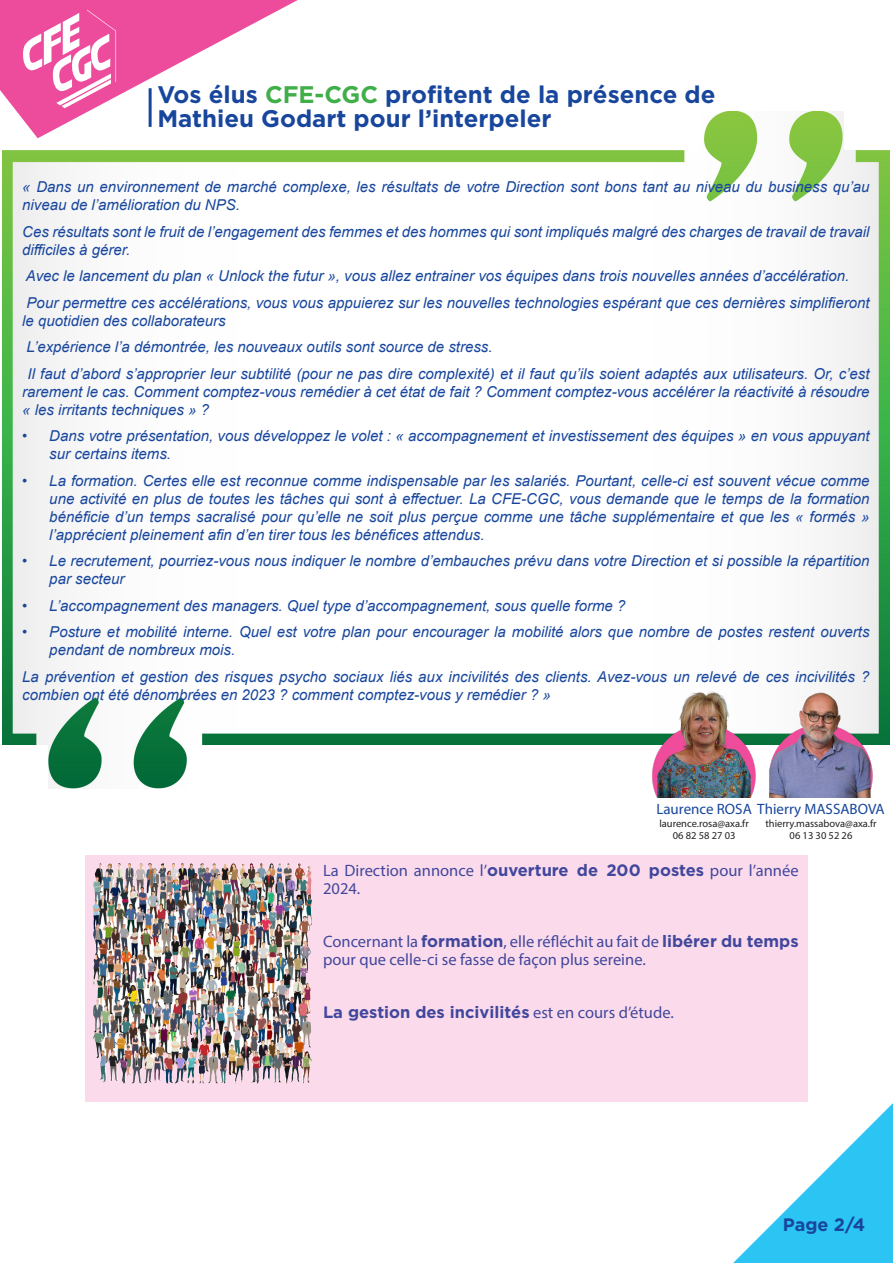
<style>
.page{position:relative;width:893px;height:1263px;background:#fff}
.page>*{position:absolute;margin:0;border:0;box-sizing:border-box;transform-origin:0 0}
.t1{font:700 24px/24px "Gotham";color:#18469d}
.t2{font:700 18px "Gotham";color:#18469d}
.t3{font:16.5px/18px "Myriad Pro";color:#18469d}
.t4{font:700 16.5px "Gotham";color:#18469d}
.t5{font:italic 15px/18px "Arial";color:#18469d}
.t6{font:15px "Myriad Pro";color:#18469d}
.t7{font:10.5px "Myriad Pro";color:#231f20}
.s1{color:#40ae49}
.s2{font-family:"Gotham";font-weight:700}
.s3{font-family:"Myriad Pro";font-weight:400}
</style>
<div class="page">
<svg style="left:733px;top:1103px;width:160px;height:160px"></svg>
<img style="left:2px;top:112px;width:888px;height:677px">
<div style="left:189px;top:745px;width:704px;height:53px;background:#fff"></div>
<div style="left:0;top:74px;width:701px;height:76px;background:#fff"></div>
<div style="left:0;top:745px;width:48px;height:53px;background:#fff"></div>
<div style="left:844px;top:77px;width:49px;height:73px;background:#fff"></div>
<svg style="left:0;top:0;width:298px;height:138px"></svg>
<hr style="left:149px;top:88px;width:3px;height:39px;background:#18469d">
<img style="left:651px;top:691px;width:106px;height:106px">
<img style="left:768px;top:691px;width:106px;height:106px">
<img style="left:85px;top:855px;width:723px;height:246px">
<img style="left:274px;top:863px;width:14px;height:38px">
<p class="t1" style="left:157px;top:82px;width:560px">Vos élus <span class="s1">CFE-CGC</span> profitent de la présence de<br>Mathieu Godart pour l’interpeler</p>
<p class="t5" style="left:22px;top:178px;width:849px">« Dans un environnement de marché complexe, les résultats de votre Direction sont bons tant au niveau du business qu’au niveau de l’amélioration du NPS.</p>
<p class="t5" style="left:22px;top:223px;width:849px">Ces résultats sont le fruit de l’engagement des femmes et des hommes qui sont impliqués malgré des charges de travail de travail difficiles à gérer.</p>
<p class="t5" style="left:26px;top:267px;width:825px">Avec le lancement du plan « Unlock the futur », vous allez entrainer vos équipes dans trois nouvelles années d’accélération.</p>
<p class="t5" style="left:22px;top:294px;width:849px">Pour permettre ces accélérations, vous vous appuierez sur les nouvelles technologies espérant que ces dernières simplifieront le quotidien des collaborateurs</p>
<p class="t5" style="left:26px;top:338px;width:468px">L’expérience l’a démontrée, les nouveaux outils sont source de stress.</p>
<p class="t5" style="left:22px;top:365px;width:849px;text-align:justify;text-indent:5px">Il faut d’abord s’approprier leur subtilité (pour ne pas dire complexité) et il faut qu’ils soient adaptés aux utilisateurs. Or, c’est rarement le cas. Comment comptez-vous remédier à cet état de fait ? Comment comptez-vous accélérer la réactivité à résoudre « les irritants techniques » ?</p>
<p class="t5" style="left:49px;top:427px;width:822px;text-indent:-27px">• Dans votre présentation, vous développez le volet : « accompagnement et investissement des équipes » en vous appuyant sur certains items.</p>
<p class="t5" style="left:49px;top:472px;width:822px;text-align:justify;text-indent:-27px">• La formation. Certes elle est reconnue comme indispensable par les salariés. Pourtant, celle-ci est souvent vécue comme une activité en plus de toutes les tâches qui sont à effectuer. La CFE-CGC, vous demande que le temps de la formation bénéficie d’un temps sacralisé pour qu’elle ne soit plus perçue comme une tâche supplémentaire et que les « formés » l’apprécient pleinement afin d’en tirer tous les bénéfices attendus.</p>
<p class="t5" style="left:49px;top:552px;width:822px;text-indent:-27px">• Le recrutement, pourriez-vous nous indiquer le nombre d’embauches prévu dans votre Direction et si possible la répartition par secteur</p>
<p class="t5" style="left:22px;top:597px;width:605px">• L’accompagnement des managers. Quel type d’accompagnement, sous quelle forme ?</p>
<p class="t5" style="left:49px;top:623px;width:822px;text-indent:-27px">• Posture et mobilité interne. Quel est votre plan pour encourager la mobilité alors que nombre de postes restent ouverts pendant de nombreux mois.</p>
<p class="t5" style="left:22px;top:668px;width:849px">La prévention et gestion des risques psycho sociaux liés aux incivilités des clients. Avez-vous un relevé de ces incivilités ? combien ont été dénombrées en 2023 ? comment comptez-vous y remédier ? »</p>
<p class="t6" style="left:656px;top:800px;width:230px">Laurence ROSA Thierry MASSABOVA</p>
<p class="t7" style="left:659px;top:816px;width:91px">laurence.rosa@axa.fr</p>
<p class="t7" style="left:673px;top:829px;width:64px">06 82 58 27 03</p>
<p class="t7" style="left:765px;top:816px;width:113px">thierry.massabova@axa.fr</p>
<p class="t7" style="left:790px;top:829px;width:64px">06 13 30 52 26</p>
<p class="t3" style="left:323px;top:861px;width:477px">La Direction annonce l’<span class="s2">ouverture de 200 postes</span> pour l’année<br>2024.</p>
<p class="t3" style="left:323px;top:932px;width:477px">Concernant la <span class="s2">formation</span>, elle réfléchit au fait de <span class="s2">libérer du temps </span>pour que celle-ci se fasse de façon plus sereine.</p>
<p class="t4" style="left:323px;top:1002px;width:352px">La gestion des incivilités <span class="s3">est en cours d’étude.</span></p>
<p class="t2" style="left:783px;top:1215px;width:84px">Page 2/4</p>
</div>
